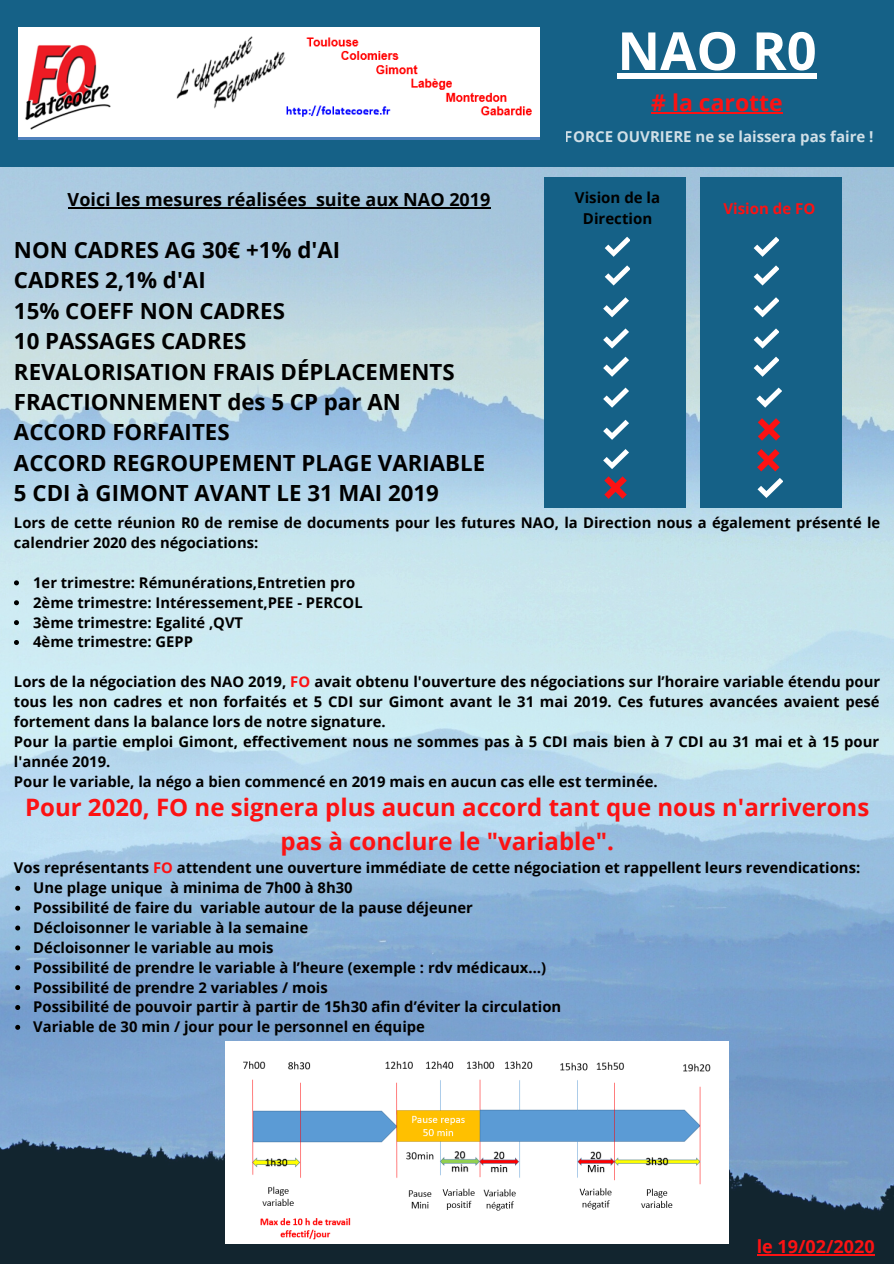
<style>
.page{position:relative;width:894px;height:1264px;background:#fff}
.page>*{position:absolute;margin:0;border:0;box-sizing:border-box;transform-origin:0 0}
.t1{font:700 52.5px "Open Sans";color:#fff}
.t2{font:700 24px/33.5px "Open Sans";color:#fc1213;text-align:center}
.t3{font:700 22.95px "Open Sans";color:#fc1213}
.t4{font:700 22.2px/30.5px "Open Sans";color:#000}
.t5{font:700 18px "Open Sans";color:#000}
.t6{font:700 18px "Open Sans";color:#fc1213}
.t7{font:700 15px "Open Sans";color:#fff}
.t8{font:700 15px/21px "Open Sans";color:#000;text-align:center}
.t9{font:700 15px "Open Sans";color:#fc1213}
.t10{font:700 14.85px/19.8px "Open Sans";color:#000}
.t11{font:700 14.7px/19.8px "Open Sans";color:#000}
.s1{color:#fc1213}
</style>
<div class="page">
<img style="left:0;top:167px;width:893px;height:1096px">
<div style="left:544px;top:177px;width:140px;height:330px;background:#156187"></div>
<div style="left:0;top:0;width:893px;height:167px;background:#156187"></div>
<img style="left:18px;top:27px;width:521px;height:112px">
<svg style="left:604px;top:237px;width:25px;height:20px"></svg>
<div style="left:700px;top:177px;width:141px;height:330px;background:#156187"></div>
<svg style="left:604px;top:265px;width:25px;height:20px"></svg>
<svg style="left:603px;top:297px;width:25px;height:20px"></svg>
<svg style="left:753px;top:237px;width:25px;height:20px"></svg>
<svg style="left:753px;top:265px;width:25px;height:20px"></svg>
<svg style="left:603px;top:328px;width:25px;height:20px"></svg>
<svg style="left:603px;top:356px;width:25px;height:21px"></svg>
<svg style="left:603px;top:387px;width:25px;height:20px"></svg>
<svg style="left:603px;top:420px;width:25px;height:20px"></svg>
<svg style="left:603px;top:449px;width:25px;height:20px"></svg>
<svg style="left:753px;top:297px;width:25px;height:20px"></svg>
<svg style="left:753px;top:328px;width:25px;height:20px"></svg>
<svg style="left:753px;top:356px;width:25px;height:21px"></svg>
<svg style="left:756px;top:387px;width:25px;height:20px"></svg>
<svg style="left:604px;top:476px;width:22px;height:23px"></svg>
<svg style="left:757px;top:418px;width:23px;height:22px"></svg>
<svg style="left:757px;top:449px;width:22px;height:22px"></svg>
<svg style="left:14px;top:580px;width:5px;height:5px"></svg>
<svg style="left:14px;top:600px;width:5px;height:5px"></svg>
<svg style="left:14px;top:620px;width:5px;height:5px"></svg>
<svg style="left:14px;top:640px;width:5px;height:5px"></svg>
<svg style="left:15px;top:885px;width:5px;height:5px"></svg>
<svg style="left:15px;top:905px;width:5px;height:5px"></svg>
<svg style="left:15px;top:925px;width:5px;height:5px"></svg>
<svg style="left:15px;top:945px;width:5px;height:5px"></svg>
<svg style="left:15px;top:965px;width:5px;height:5px"></svg>
<svg style="left:15px;top:985px;width:5px;height:5px"></svg>
<svg style="left:15px;top:1005px;width:5px;height:4px"></svg>
<svg style="left:15px;top:1024px;width:5px;height:5px"></svg>
<img style="left:225px;top:1041px;width:503px;height:202px">
<svg style="left:757px;top:478px;width:25px;height:20px"></svg>
<hr style="left:68px;top:207px;width:422px;height:2px;background:#000">
<div style="left:617px;top:73px;width:199px;height:5px;background:#fff"></div>
<hr style="left:651px;top:112px;width:131px;height:2px;background:#fc1213">
<hr style="left:756px;top:1254px;width:118px;height:1px;background:#fc1213">
<p class="t5" style="left:68px;top:186px;width:424px">Voici les mesures réalisées suite aux NAO 2019</p>
<h3 class="t4" style="left:14px;top:234px;width:472px">NON CADRES AG 30€ +1% d'AI<br>CADRES 2,1% d'AI<br>15% COEFF NON CADRES<br>10 PASSAGES CADRES<br>REVALORISATION FRAIS DÉPLACEMENTS<br>FRACTIONNEMENT des 5 CP par AN<br>ACCORD FORFAITES<br>ACCORD REGROUPEMENT PLAGE VARIABLE<br>5 CDI à GIMONT AVANT LE 31 MAI 2019</h3>
<h1 class="t1" style="left:617px;top:14px;width:201px">NAO R0</h1>
<h3 class="t3" style="left:651px;top:86px;width:133px"># la carotte</h3>
<p class="t7" style="left:565px;top:125px;width:310px">FORCE OUVRIERE ne se laissera pas faire !</p>
<p class="t8" style="left:574px;top:187px;width:87px">Vision de la<br>Direction</p>
<p class="t9" style="left:723px;top:197px;width:93px">Vision de FO</p>
<p class="t11" style="left:14px;top:512px;width:867px">Lors de cette réunion R0 de remise de documents pour les futures NAO, la Direction nous a également présenté le calendrier 2020 des négociations:</p>
<p class="t11" style="left:33px;top:572px;width:331px">1er trimestre: Rémunérations,Entretien pro 2ème trimestre: Intéressement,PEE - PERCOL 3ème trimestre: Egalité ,QVT<br>4ème trimestre: GEPP</p>
<p class="t10" style="left:14px;top:671px;width:867px">Lors de la négociation des NAO 2019, <span class="s1">FO</span> avait obtenu l'ouverture des négociations sur l’horaire variable étendu pour tous les non cadres et non forfaités et 5 CDI sur Gimont avant le 31 mai 2019. Ces futures avancées avaient pesé fortement dans la balance lors de notre signature.<br>Pour la partie emploi Gimont, effectivement nous ne sommes pas à 5 CDI mais bien à 7 CDI au 31 mai et à 15 pour l'année 2019.<br>Pour le variable, la négo a bien commencé en 2019 mais en aucun cas elle est terminée.</p>
<h2 class="t2" style="left:25px;top:790px;width:845px">Pour 2020, FO ne signera plus aucun accord tant que nous n'arriverons pas à conclure le "variable".</h2>
<p class="t10" style="left:14px;top:857px;width:847px">Vos représentants <span class="s1">FO</span> attendent une ouverture immédiate de cette négociation et rappellent leurs revendications:</p>
<p class="t10" style="left:33px;top:877px;width:529px">Une plage unique à minima de 7h00 à 8h30<br>Possibilité de faire du variable autour de la pause déjeuner Décloisonner le variable à la semaine<br>Décloisonner le variable au mois<br>Possibilité de prendre le variable à l’heure (exemple : rdv médicaux…)<br>Possibilité de prendre 2 variables / mois<br>Possibilité de pouvoir partir à partir de 15h30 afin d’éviter la circulation Variable de 30 min / jour pour le personnel en équipe</p>
<p class="t6" style="left:756px;top:1233px;width:119px">le 19/02/2020</p>
</div>
